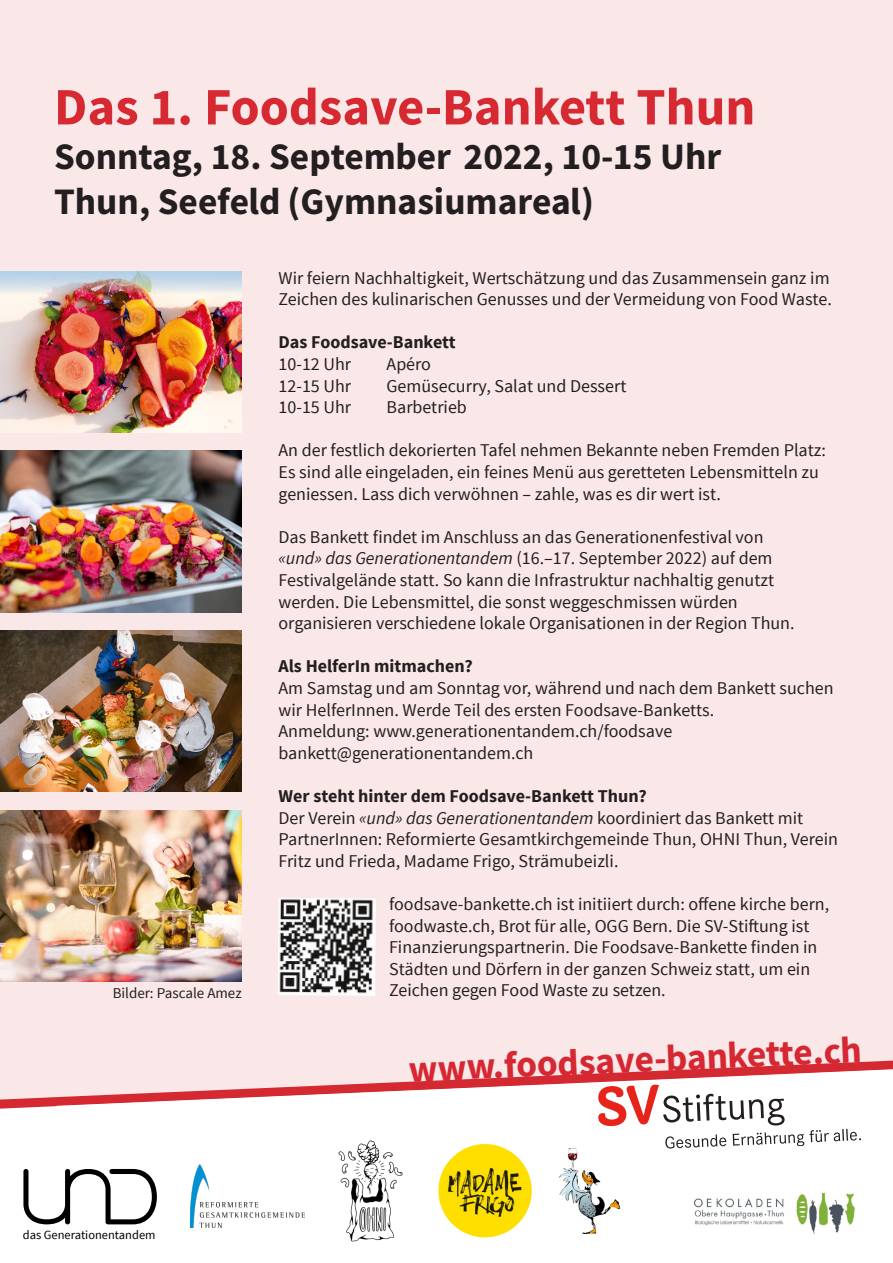
<style>
.page{position:relative;width:893px;height:1263px;background:#fff}
.page>*{position:absolute;margin:0;border:0;box-sizing:border-box;transform-origin:0 0}
.t1{font:700 52.5px "Source Sans Pro";color:#d62931}
.t2{font:37.5px "Source Sans Variable";color:#231f20}
.t3{font:37.5px "Source Sans Variable";color:#d62832}
.t4{font:18px/21.6px "Source Sans Pro";color:#231f20}
.t5{font:700 18px "Source Sans Pro";color:#231f20}
.t6{font:15px "Source Sans Pro";color:#231f20}
.t7{font:12.45px "Source Sans Pro";color:#000001}
.s1{font-style:italic}
</style>
<div class="page">
<div style="left:0;top:0;width:893px;height:1104px;background:#fae7e8"></div>
<img style="left:190px;top:1164px;width:115px;height:63px">
<img style="left:338px;top:1149px;width:65px;height:93px">
<svg style="left:23px;top:1169px;width:134px;height:55px"></svg>
<img style="left:438px;top:1144px;width:94px;height:93px;border-radius:47px">
<img style="left:0;top:451px;width:242px;height:161px">
<img style="left:0;top:630px;width:242px;height:162px">
<img style="left:278px;top:898px;width:98px;height:98px">
<img style="left:0;top:271px;width:242px;height:161px">
<img style="left:0;top:811px;width:242px;height:170px">
<img style="left:558px;top:1149px;width:63px;height:85px">
<img style="left:694px;top:1192px;width:161px;height:43px">
<svg style="left:0;top:1060px;width:893px;height:89px"></svg>
<p class="t1" style="left:54px;top:73px;width:703px">Das 1. Foodsave-Bankett Thun</p>
<p class="t2" style="left:54px;top:134px;width:669px">Sonntag, 18. September 2022, 10-15 Uhr</p>
<p class="t2" style="left:54px;top:179px;width:541px">Thun, Seefeld (Gymnasiumareal)</p>
<p class="t6" style="left:113px;top:983px;width:131px">Bilder: Pascale Amez</p>
<p class="t4" style="left:279px;top:267px;width:555px">Wir feiern Nachhaltigkeit, Wertschätzung und das Zusammensein ganz im<br>Zeichen des kulinarischen Genusses und der Vermeidung von Food Waste.</p>
<p class="t5" style="left:279px;top:331px;width:179px">Das Foodsave-Bankett</p>
<p class="t4" style="left:279px;top:353px;width:74px">10-12 Uhr</p>
<p class="t4" style="left:387px;top:353px;width:46px">Apéro</p>
<p class="t4" style="left:279px;top:375px;width:74px">12-15 Uhr</p>
<p class="t4" style="left:387px;top:375px;width:241px">Gemüsecurry, Salat und Dessert</p>
<p class="t4" style="left:279px;top:397px;width:74px">10-15 Uhr</p>
<p class="t4" style="left:387px;top:397px;width:82px">Barbetrieb</p>
<p class="t4" style="left:279px;top:440px;width:549px">An der festlich dekorierten Tafel nehmen Bekannte neben Fremden Platz:<br>Es sind alle eingeladen, ein feines Menü aus geretteten Lebensmitteln zu geniessen. Lass dich verwöhnen – zahle, was es dir wert ist.</p>
<p class="t4" style="left:279px;top:526px;width:518px">Das Bankett findet im Anschluss an das Generationenfestival von <span class="s1">«und» das Generationentandem</span> (16.–17. September 2022) auf dem Festivalgelände statt. So kann die Infrastruktur nachhaltig genutzt werden. Die Lebensmittel, die sonst weggeschmissen würden organisieren verschiedene lokale Organisationen in der Region Thun.</p>
<p class="t5" style="left:279px;top:655px;width:196px">Als HelferIn mitmachen?</p>
<p class="t4" style="left:279px;top:677px;width:557px">Am Samstag und am Sonntag vor, während und nach dem Bankett suchen wir HelferInnen. Werde Teil des ersten Foodsave-Banketts.</p>
<p class="t4" style="left:279px;top:721px;width:395px">Anmeldung: www.generationentandem.ch/foodsave bankett@generationentandem.ch</p>
<p class="t5" style="left:279px;top:784px;width:370px">Wer steht hinter dem Foodsave-Bankett Thun?</p>
<p class="t4" style="left:279px;top:807px;width:561px">Der Verein <span class="s1">«und» das Generationentandem</span> koordiniert das Bankett mit<br>PartnerInnen: Reformierte Gesamtkirchgemeinde Thun, OHNI Thun, Verein<br>Fritz und Frieda, Madame Frigo, Strämubeizli.</p>
<p class="t4" style="left:389px;top:893px;width:442px">foodsave-bankette.ch ist initiiert durch: offene kirche bern, foodwaste.ch, Brot für alle, OGG Bern. Die SV-Stiftung ist Finanzierungspartnerin. Die Foodsave-Bankette finden in Städten und Dörfern in der ganzen Schweiz statt, um ein Zeichen gegen Food Waste zu setzen.</p>
<p class="t3" style="left:407px;top:1049px;width:455px;rotate:-3deg">www.foodsave-bankette.ch</p>
<p class="t7" style="left:23px;top:1227px;width:134px">das Generationentandem</p>
</div>
